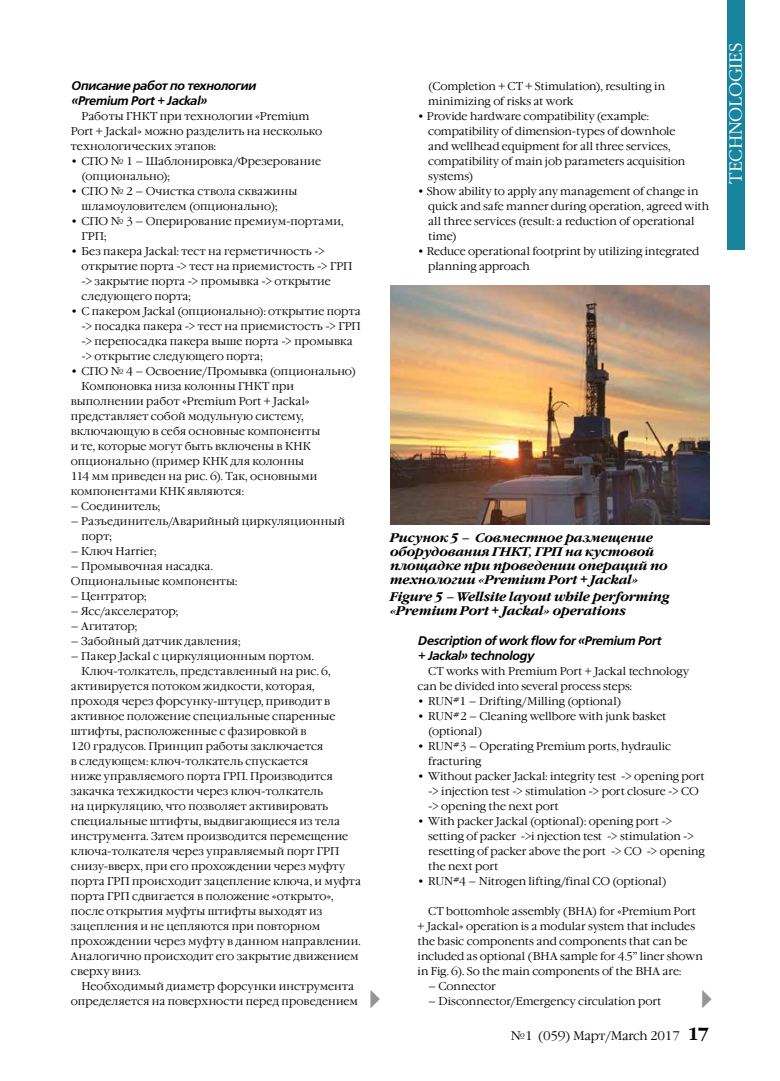
<style>
.page{position:relative;width:780px;height:1081px;background:#fff}
.page>*{position:absolute;margin:0;border:0;box-sizing:border-box;transform-origin:0 0}
.t1{font:700 26.25px "Times New Roman";color:#939598;scale:.5 1}
.t2{font:300 17.5px "Garamond C";color:#fff}
.t3{font:italic 700 12.5px/13.8px "Garamond C";color:#000}
.t4{font:italic 12.5px/15px "Free Set Demi Bold C";letter-spacing:-.02em;color:#000}
.t5{font:300 12.5px "Garamond C";letter-spacing:-.02em;color:#000}
.t6{font:300 11.25px/15px "Garamond C";letter-spacing:.005em;color:#000}
.s1{font-weight:700;font-size:17.5px}
</style>
<div class="page">
<img style="left:390px;top:285px;width:319px;height:239px">
<div style="left:726px;top:0;width:18px;height:249px;background:#18849d"></div>
<p class="t4" style="left:71px;top:79px;width:186px">Описание работ по технологии «Premium Port + Jackal»</p>
<p class="t6" style="left:71px;top:109px;width:253px;text-indent:11px">Работы ГНКТ при технологии «Premium<br>Port + Jackal» можно разделить на несколько технологических этапов:</p>
<p class="t6" style="left:81px;top:154px;width:241px;text-indent:-11px">• СПО № 1 – Шаблонировка/Фрезерование (опционально);</p>
<p class="t6" style="left:81px;top:184px;width:217px;text-indent:-11px">• СПО № 2 – Очистка ствола скважины шламоуловителем (опционально);</p>
<p class="t6" style="left:81px;top:214px;width:263px;text-indent:-11px">• СПО № 3 – Оперирование премиум-портами,<br>ГРП;</p>
<p class="t6" style="left:81px;top:244px;width:272px;text-indent:-11px">• Без пакера Jackal: тест на герметичность -&gt; открытие порта -&gt; тест на приемистость -&gt; ГРП -&gt; закрытие порта -&gt; промывка -&gt; открытие следующего порта;</p>
<p class="t6" style="left:81px;top:304px;width:281px;text-indent:-11px">• С пакером Jackal (опционально): открытие порта -&gt; посадка пакера -&gt; тест на приемистость -&gt; ГРП -&gt; перепосадка пакера выше порта -&gt; промывка -&gt; открытие следующего порта;</p>
<p class="t6" style="left:71px;top:364px;width:287px">• СПО № 4 – Освоение/Промывка (опционально)</p>
<p class="t6" style="left:81px;top:379px;width:214px">Компоновка низа колонны ГНКТ при</p>
<p class="t6" style="left:71px;top:394px;width:240px">выполнении работ «Premium Port + Jackal»</p>
<p class="t6" style="left:71px;top:409px;width:234px">представляет собой модульную систему,</p>
<p class="t6" style="left:71px;top:424px;width:251px">включающую в себя основные компоненты</p>
<p class="t6" style="left:71px;top:439px;width:241px">и те, которые могут быть включены в КНК</p>
<p class="t6" style="left:71px;top:454px;width:235px">опционально (пример КНК для колонны</p>
<p class="t6" style="left:71px;top:469px;width:248px">114 мм приведен на рис. 6). Так, основными</p>
<p class="t6" style="left:71px;top:484px;width:174px">компонентами КНК являются:</p>
<p class="t6" style="left:71px;top:499px;width:91px">– Соединитель;</p>
<p class="t6" style="left:81px;top:514px;width:265px;text-indent:-11px">– Разъединитель/Аварийный циркуляционный порт;</p>
<p class="t6" style="left:71px;top:544px;width:87px">– Ключ Harrier;</p>
<p class="t6" style="left:71px;top:559px;width:168px">– Промывочная насадка.<br>Опциональные компоненты:</p>
<p class="t6" style="left:71px;top:589px;width:77px">– Центратор;</p>
<p class="t6" style="left:71px;top:604px;width:109px">– Ясс/акселератор;</p>
<p class="t6" style="left:71px;top:619px;width:68px">– Агитатор;</p>
<p class="t6" style="left:71px;top:634px;width:171px">– Забойный датчик давления;</p>
<p class="t6" style="left:71px;top:649px;width:244px">– Пакер Jackal с циркуляционным портом.</p>
<p class="t6" style="left:81px;top:664px;width:251px">Ключ-толкатель, представленный на рис. 6,</p>
<p class="t6" style="left:71px;top:679px;width:245px">активируется потоком жидкости, которая,</p>
<p class="t6" style="left:71px;top:694px;width:261px">проходя через форсунку-штуцер, приводит в</p>
<p class="t6" style="left:71px;top:709px;width:266px">активное положение специальные спаренные</p>
<p class="t6" style="left:71px;top:724px;width:237px">штифты, расположенные с фазировкой в</p>
<p class="t6" style="left:71px;top:739px;width:254px">120 градусов. Принцип работы заключается</p>
<p class="t6" style="left:71px;top:754px;width:239px">в следующем: ключ-толкатель спускается</p>
<p class="t6" style="left:71px;top:769px;width:263px">ниже управляемого порта ГРП. Производится</p>
<p class="t6" style="left:71px;top:784px;width:254px">закачка техжидкости через ключ-толкатель</p>
<p class="t6" style="left:71px;top:799px;width:259px">на циркуляцию, что позволяет активировать</p>
<p class="t6" style="left:71px;top:814px;width:270px">специальные штифты, выдвигающиеся из тела</p>
<p class="t6" style="left:71px;top:829px;width:279px">инструмента. Затем производится перемещение</p>
<p class="t6" style="left:71px;top:844px;width:270px">ключа-толкателя через управляемый порт ГРП</p>
<p class="t6" style="left:71px;top:859px;width:275px">снизу-вверх, при его прохождении через муфту</p>
<p class="t6" style="left:71px;top:874px;width:291px">порта ГРП происходит зацепление ключа, и муфта</p>
<p class="t6" style="left:71px;top:889px;width:264px">порта ГРП сдвигается в положение «открыто»,</p>
<p class="t6" style="left:71px;top:904px;width:253px">после открытия муфты штифты выходят из</p>
<p class="t6" style="left:71px;top:919px;width:251px">зацепления и не цепляются при повторном</p>
<p class="t6" style="left:71px;top:934px;width:291px">прохождении через муфту в данном направлении.</p>
<p class="t6" style="left:71px;top:949px;width:289px">Аналогично происходит его закрытие движением</p>
<p class="t6" style="left:71px;top:964px;width:71px">сверху вниз.</p>
<p class="t6" style="left:81px;top:979px;width:274px">Необходимый диаметр форсунки инструмента</p>
<p class="t6" style="left:71px;top:994px;width:288px">определяется на поверхности перед проведением</p>
<p class="t6" style="left:428px;top:79px;width:238px">(Completion + CT + Stimulation), resulting in minimizing of risks at work</p>
<p class="t6" style="left:428px;top:109px;width:258px;text-indent:-11px">• Provide hardware compatibility (example: compatibility of dimension-types of downhole and wellhead equipment for all three services, compatibility of main job parameters acquisition systems)</p>
<p class="t6" style="left:428px;top:184px;width:282px;text-indent:-11px">• Show ability to apply any management of change in quick and safe manner during operation, agreed with all three services (result: a reduction of operational time)</p>
<p class="t6" style="left:428px;top:244px;width:272px;text-indent:-11px">• Reduce operational footprint by utilizing integrated planning approach</p>
<p class="t3" style="left:390px;top:532px;width:279px">Рисунок 5 – Совместное размещение оборудования ГНКТ, ГРП на кустовой площадке при проведении операций по технологии «Premium Port + Jackal»</p>
<p class="t3" style="left:390px;top:590px;width:281px">Figure 5 – Wellsite layout while performing «Premium Port + Jackal» operations</p>
<p class="t4" style="left:417px;top:634px;width:245px">Description of work flow for «Premium Port + Jackal» technology</p>
<p class="t6" style="left:417px;top:664px;width:273px;text-indent:11px">CT works with Premium Port + Jackal technology can be divided into several process steps:</p>
<p class="t6" style="left:417px;top:694px;width:205px">• RUN#1 – Drifting/Milling (optional)</p>
<p class="t6" style="left:428px;top:709px;width:240px;text-indent:-11px">• RUN#2 – Cleaning wellbore with junk basket (optional)</p>
<p class="t6" style="left:428px;top:739px;width:244px;text-indent:-11px">• RUN#3 – Operating Premium ports, hydraulic fracturing</p>
<p class="t6" style="left:428px;top:769px;width:278px;text-indent:-11px">• Without packer Jackal: integrity test -&gt; opening port -&gt; injection test -&gt; stimulation -&gt; port closure -&gt; CO -&gt; opening the next port</p>
<p class="t6" style="left:428px;top:814px;width:278px;text-indent:-11px">• With packer Jackal (optional): opening port -&gt; setting of packer -&gt;i njection test -&gt; stimulation -&gt; resetting of packer above the port -&gt; CO -&gt; opening the next port</p>
<p class="t6" style="left:417px;top:874px;width:250px">• RUN#4 – Nitrogen lifting/final CO (optional)</p>
<p class="t6" style="left:417px;top:904px;width:287px;text-indent:11px">CT bottomhole assembly (BHA) for «Premium Port + Jackal» operation is a modular system that includes the basic components and components that can be included as optional (BHA sample for 4.5” liner shown in Fig. 6). So the main components of the BHA are:</p>
<p class="t6" style="left:428px;top:979px;width:69px">– Connector</p>
<p class="t6" style="left:428px;top:994px;width:234px">– Disconnector/Emergency circulation port</p>
<h1 class="t1" style="left:369px;top:981px;width:27px">►</h1>
<h1 class="t1" style="left:700px;top:981px;width:27px">►</h1>
<p class="t5" style="left:511px;top:1029px;width:200px">№1 (059) Март/March 2017 <span class="s1">17</span></p>
<h2 class="t2" style="left:726px;top:184px;width:141px;rotate:-90deg">technologies</h2>
</div>
